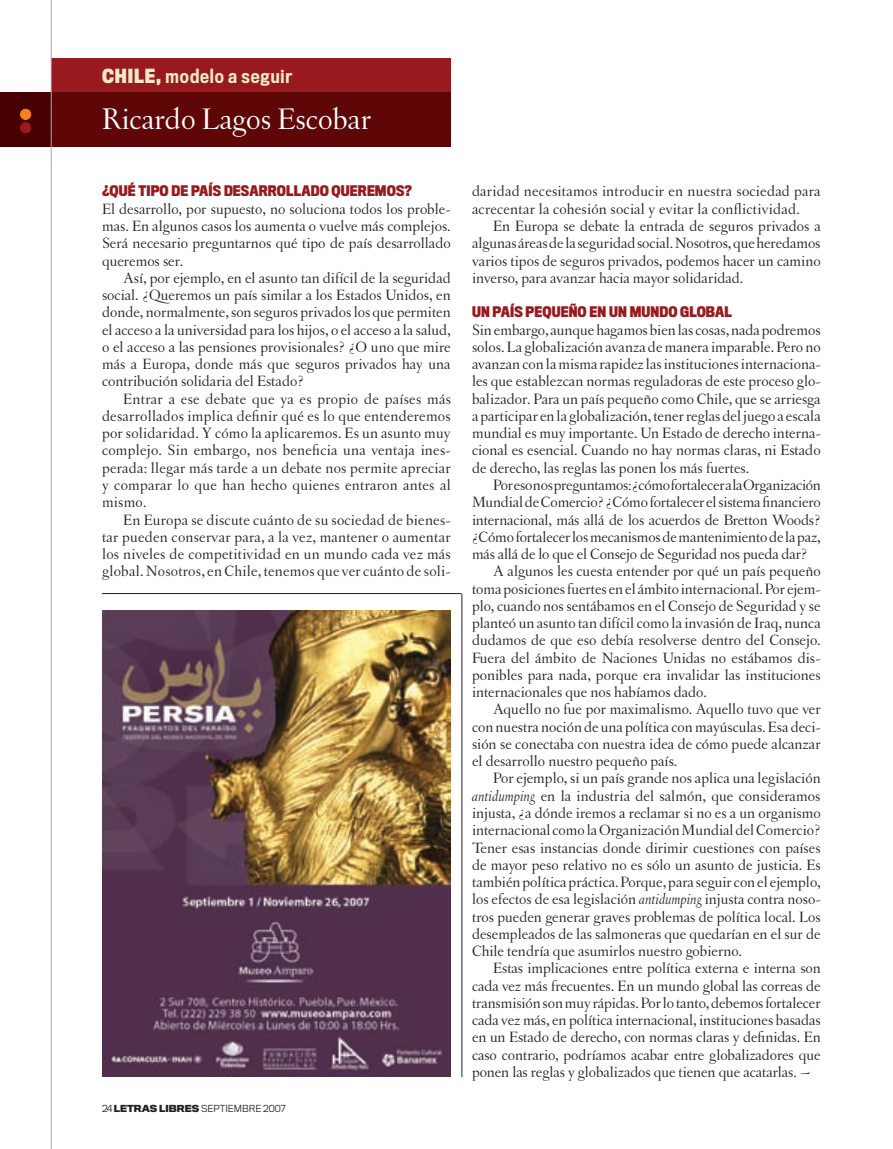
<style>
.page{position:relative;width:893px;height:1149px;background:#fff}
.page>*{position:absolute;margin:0;border:0;box-sizing:border-box;transform-origin:0 0}
.t1{font:31.5px "Letras Oldstyle";color:#fff}
.t2{font:500 18px "Titling Gothic FB Cond";letter-spacing:.05em;color:#f3e9c9}
.t3{font:15.75px/17.2px "Letras Oldstyle";color:#231f20;text-align:justify}
.t4{font:700 13.5px "Titling Gothic FB Cond";letter-spacing:.01em;color:#981a1e}
.t5{font:300 9px "Titling Gothic FB Normal";color:#231f20}
.s1{font-weight:700}
.s2{font-style:italic}
</style>
<div class="page">
<div style="left:51px;top:58px;width:400px;height:35px;background:#981a1e"></div>
<div style="left:51px;top:93px;width:400px;height:54px;background:#5f0607"></div>
<div style="left:0;top:93px;width:51px;height:54px;background:#470000"></div>
<div style="left:21px;top:109px;width:10px;height:10px;background:#f58220;border-radius:50%"></div>
<div style="left:20px;top:109px;width:11px;height:10px;border:1px solid #f58220;border-radius:50%"></div>
<div style="left:21px;top:123px;width:10px;height:10px;background:#981a1e;border-radius:50%"></div>
<div style="left:20px;top:122px;width:11px;height:11px;border:1px solid #981a1e;border-radius:50%"></div>
<hr style="left:51px;top:0;width:1px;height:1148px;background:#a8a9ad">
<hr style="left:102px;top:593px;width:359px;height:1px;background:#231f20">
<hr style="left:461px;top:593px;width:1px;height:483px;background:#231f20">
<img style="left:102px;top:610px;width:349px;height:466px">
<p class="t2" style="left:102px;top:65px;width:192px"><span class="s1">CHILE,</span> modelo a seguir</p>
<h1 class="t1" style="left:102px;top:101px;width:271px">Ricardo Lagos Escobar</h1>
<p class="t4" style="left:102px;top:183px;width:311px">¿QUÉ TIPO DE PAÍS DESARROLLADO QUEREMOS?</p>
<p class="t3" style="left:102px;top:200px;width:350px">El desarrollo, por supuesto, no soluciona todos los proble&shy;mas. En algunos casos los aumenta o vuelve más complejos.<br>Será necesario preguntarnos qué tipo de país desarrollado queremos ser.</p>
<p class="t3" style="left:102px;top:269px;width:350px;text-indent:21px">Así, por ejemplo, en el asunto tan difícil de la seguridad social. ¿Queremos un país similar a los Estados Unidos, en donde, normalmente, son seguros privados los que permiten el acceso a la universidad para los hijos, o el acceso a la salud, o el acceso a las pensiones provisionales? ¿O uno que mire más a Europa, donde más que seguros privados hay una contribución solidaria del Estado?</p>
<p class="t3" style="left:102px;top:390px;width:350px;text-indent:21px">Entrar a ese debate que ya es propio de países más desarrollados implica definir qué es lo que entenderemos por solidaridad. Y cómo la aplicaremos. Es un asunto muy complejo. Sin embargo, nos beneficia una ventaja ines&shy;perada: llegar más tarde a un debate nos permite apreciar y comparar lo que han hecho quienes entraron antes al mismo.</p>
<p class="t3" style="left:102px;top:510px;width:350px;text-indent:21px">En Europa se discute cuánto de su sociedad de bienes&shy;tar pueden conservar para, a la vez, mantener o aumentar los niveles de competitividad en un mundo cada vez más global. Nosotros, en Chile, tenemos que ver cuánto de soli-</p>
<p class="t5" style="left:102px;top:1102px;width:185px">24 <span class="s1">LETRAS LIBRES</span> SEPTIEMBRE 2007</p>
<p class="t3" style="left:472px;top:183px;width:350px">daridad necesitamos introducir en nuestra sociedad para acrecentar la cohesión social y evitar la conflictividad.</p>
<p class="t3" style="left:472px;top:217px;width:350px;text-indent:21px">En Europa se debate la entrada de seguros privados a algunas áreas de la seguridad social. Nosotros, que heredamos varios tipos de seguros privados, podemos hacer un camino inverso, para avanzar hacia mayor solidaridad.</p>
<p class="t4" style="left:472px;top:304px;width:261px">UN PAÍS PEQUEÑO EN UN MUNDO GLOBAL</p>
<p class="t3" style="left:472px;top:321px;width:350px">Sin embargo, aunque hagamos bien las cosas, nada podremos solos. La globalización avanza de manera imparable. Pero no avanzan con la misma rapidez las instituciones internaciona&shy;les que establezcan normas reguladoras de este proceso glo&shy;balizador. Para un país pequeño como Chile, que se arriesga a participar en la globalización, tener reglas del juego a escala mundial es muy importante. Un Estado de derecho interna&shy;cional es esencial. Cuando no hay normas claras, ni Estado de derecho, las reglas las ponen los más fuertes.</p>
<p class="t3" style="left:493px;top:476px;width:329px">Por eso nos preguntamos: ¿cómo fortalecer a la Organización</p>
<p class="t3" style="left:472px;top:493px;width:350px">Mundial de Comercio? ¿Cómo fortalecer el sistema financiero</p>
<p class="t3" style="left:472px;top:510px;width:350px">internacional, más allá de los acuerdos de Bretton Woods?</p>
<p class="t3" style="left:472px;top:528px;width:350px">¿Cómo fortalecer los mecanismos de mantenimiento de la paz,</p>
<p class="t3" style="left:472px;top:545px;width:337px">más allá de lo que el Consejo de Seguridad nos pueda dar?</p>
<p class="t3" style="left:493px;top:562px;width:329px">A algunos les cuesta entender por qué un país pequeño</p>
<p class="t3" style="left:472px;top:579px;width:350px">toma posiciones fuertes en el ámbito internacional. Por ejem-</p>
<p class="t3" style="left:472px;top:597px;width:350px">plo, cuando nos sentábamos en el Consejo de Seguridad y se</p>
<p class="t3" style="left:472px;top:614px;width:350px">planteó un asunto tan difícil como la invasión de Iraq, nunca</p>
<p class="t3" style="left:472px;top:631px;width:350px">dudamos de que eso debía resolverse dentro del Consejo.</p>
<p class="t3" style="left:472px;top:648px;width:350px">Fuera del ámbito de Naciones Unidas no estábamos dis-</p>
<p class="t3" style="left:472px;top:666px;width:350px">ponibles para nada, porque era invalidar las instituciones</p>
<p class="t3" style="left:472px;top:683px;width:236px">internacionales que nos habíamos dado.</p>
<p class="t3" style="left:493px;top:700px;width:329px">Aquello no fue por maximalismo. Aquello tuvo que ver</p>
<p class="t3" style="left:472px;top:717px;width:350px">con nuestra noción de una política con mayúsculas. Esa deci-</p>
<p class="t3" style="left:472px;top:735px;width:350px">sión se conectaba con nuestra idea de cómo puede alcanzar</p>
<p class="t3" style="left:472px;top:752px;width:207px">el desarrollo nuestro pequeño país.</p>
<p class="t3" style="left:493px;top:769px;width:329px">Por ejemplo, si un país grande nos aplica una legislación</p>
<p class="t3" style="left:472px;top:786px;width:350px"><span class="s2">antidumping</span> en la industria del salmón, que consideramos</p>
<p class="t3" style="left:472px;top:804px;width:350px">injusta, ¿a dónde iremos a reclamar si no es a un organismo</p>
<p class="t3" style="left:472px;top:821px;width:350px">internacional como la Organización Mundial del Comercio?</p>
<p class="t3" style="left:472px;top:838px;width:350px">Tener esas instancias donde dirimir cuestiones con países</p>
<p class="t3" style="left:472px;top:855px;width:350px">de mayor peso relativo no es sólo un asunto de justicia. Es</p>
<p class="t3" style="left:472px;top:873px;width:350px">también política práctica. Porque, para seguir con el ejemplo,</p>
<p class="t3" style="left:472px;top:890px;width:350px">los efectos de esa legislación <span class="s2">antidumping</span> injusta contra noso-</p>
<p class="t3" style="left:472px;top:907px;width:350px">tros pueden generar graves problemas de política local. Los</p>
<p class="t3" style="left:472px;top:924px;width:350px">desempleados de las salmoneras que quedarían en el sur de</p>
<p class="t3" style="left:472px;top:942px;width:272px">Chile tendría que asumirlos nuestro gobierno.</p>
<p class="t3" style="left:493px;top:959px;width:329px">Estas implicaciones entre política externa e interna son</p>
<p class="t3" style="left:472px;top:976px;width:350px">cada vez más frecuentes. En un mundo global las correas de</p>
<p class="t3" style="left:472px;top:993px;width:350px">transmisión son muy rápidas. Por lo tanto, debemos fortalecer</p>
<p class="t3" style="left:472px;top:1011px;width:350px">cada vez más, en política internacional, instituciones basadas</p>
<p class="t3" style="left:472px;top:1028px;width:350px">en un Estado de derecho, con normas claras y definidas. En</p>
<p class="t3" style="left:472px;top:1045px;width:350px">caso contrario, podríamos acabar entre globalizadores que</p>
<p class="t3" style="left:472px;top:1062px;width:340px">ponen las reglas y globalizados que tienen que acatarlas. ~</p>
</div>
